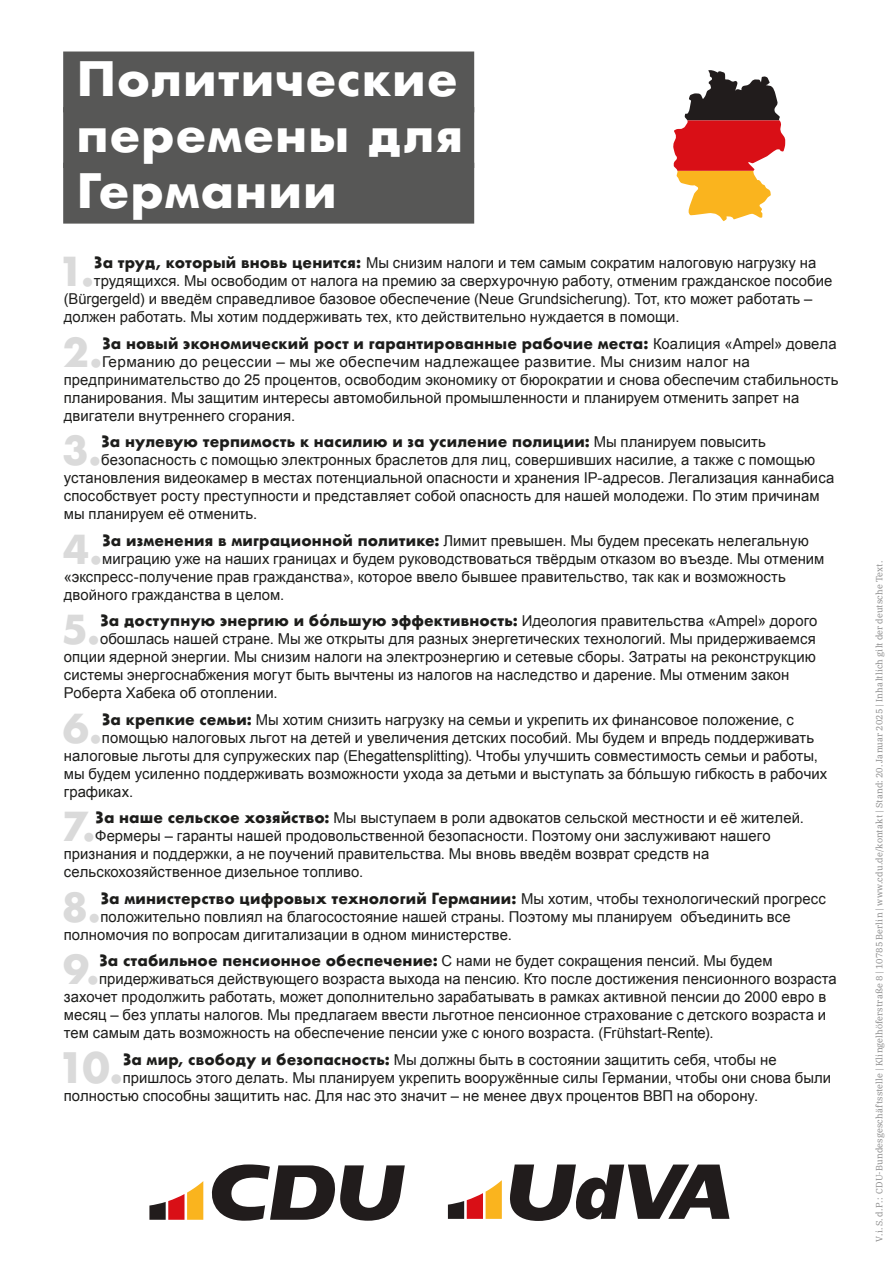
<style>
.page{position:relative;width:893px;height:1263px;background:#fff}
.page>*{position:absolute;margin:0;border:0;box-sizing:border-box;transform-origin:0 0}
.t1{font:700 46.2px/55.7px "Futura";letter-spacing:.015em;color:#fff;text-align:justify;scale:1.04 1}
.t2{font:700 40.8px "Futura";color:#dadada}
.t3{font:700 38.85px "Futura";color:#dadada}
.t4{font:15px/18px "Arial";letter-spacing:.005em;color:#1d1d1b}
.t5{font:700 15px "Futura";letter-spacing:.01em;color:#1d1d1b}
.t6{font:9px "IBM Plex Serif";letter-spacing:.015em;color:#878787}
.s1{font-family:"Futura";font-weight:700}
.s2{font-family:"Arial";font-weight:400}
</style>
<div class="page">
<div style="left:63px;top:52px;width:411px;height:60px;background:#575756"></div>
<div style="left:63px;top:107px;width:411px;height:61px;background:#575756"></div>
<div style="left:63px;top:163px;width:411px;height:61px;background:#575756"></div>
<svg style="left:673px;top:70px;width:112px;height:151px"></svg>
<svg style="left:448px;top:1180px;width:54px;height:39px"></svg>
<svg style="left:510px;top:1164px;width:219px;height:57px"></svg>
<svg style="left:149px;top:1181px;width:54px;height:39px"></svg>
<svg style="left:211px;top:1164px;width:194px;height:57px"></svg>
<h1 class="t1" style="left:77px;top:51px;width:373px">Политические перемены для Германии</h1>
<h3 class="t3" style="left:58px;top:244px;width:38px">1.</h3>
<p class="t4" style="left:94px;top:254px;width:724px"><span class="s1">За труд, который вновь ценится:</span> Мы снизим налоги и тем самым сократим налоговую нагрузку на</p>
<p class="t4" style="left:94px;top:272px;width:740px">трудящихся. Мы освободим от налога на премию за сверхурочную работу, отменим гражданское пособие</p>
<p class="t4" style="left:64px;top:290px;width:750px">(Bürgergeld) и введём справедливое базовое обеспечение (Neue Grundsicherung). Тот, кто может работать –</p>
<p class="t4" style="left:64px;top:308px;width:617px">должен работать. Мы хотим поддерживать тех, кто действительно нуждается в помощи.</p>
<h3 class="t3" style="left:63px;top:324px;width:41px">2.</h3>
<p class="t5" style="left:102px;top:332px;width:736px">За новый экономический рост и гарантированные рабочие места: <span class="s2">Коалиция «Ampel» довела</span></p>
<p class="t4" style="left:64px;top:353px;width:776px;text-indent:38px">Германию до рецессии – мы же обеспечим надлежащее развитие. Мы снизим налог на предпринимательство до 25 процентов, освободим экономику от бюрократии и снова обеспечим стабильность планирования. Мы защитим интересы автомобильной промышленности и планируем отменить запрет на двигатели внутреннего сгорания.</p>
<h3 class="t3" style="left:63px;top:423px;width:41px">3.</h3>
<p class="t5" style="left:101px;top:431px;width:666px">За нулевую терпимость к насилию и за усиление полиции: <span class="s2">Мы планируем повысить</span></p>
<p class="t4" style="left:64px;top:451px;width:772px;text-indent:37px">безопасность с помощью электронных браслетов для лиц, совершивших насилие, а также с помощью установления видеокамер в местах потенциальной опасности и хранения IP-адресов. Легализация каннабиса способствует росту преступности и представляет собой опасность для нашей молодежи. По этим причинам мы планируем её отменить.</p>
<h3 class="t3" style="left:63px;top:521px;width:41px">4.</h3>
<p class="t4" style="left:102px;top:532px;width:708px"><span class="s1">За изменения в миграционной политике:</span> Лимит превышен. Мы будем пресекать нелегальную</p>
<p class="t4" style="left:102px;top:550px;width:724px">миграцию уже на наших границах и будем руководствоваться твёрдым отказом во въезде. Мы отменим</p>
<p class="t4" style="left:64px;top:568px;width:724px">«экспресс-получение прав гражданства», которое ввело бывшее правительство, так как и возможность</p>
<p class="t4" style="left:64px;top:586px;width:222px">двойного гражданства в целом.</p>
<h3 class="t3" style="left:62px;top:602px;width:40px">5.</h3>
<p class="t5" style="left:100px;top:610px;width:719px">За доступную энергию и бóльшую эффективность: <span class="s2">Идеология правительства «Ampel» дорого</span></p>
<p class="t4" style="left:64px;top:630px;width:753px;text-indent:36px">обошлась нашей стране. Мы же открыты для разных энергетических технологий. Мы придерживаемся опции ядерной энергии. Мы снизим налоги на электроэнергию и сетевые сборы. Затраты на реконструкцию системы энергоснабжения могут быть вычтены из налогов на наследство и дарение. Мы отменим закон Роберта Хабека об отоплении.</p>
<h3 class="t3" style="left:63px;top:700px;width:41px">6.</h3>
<p class="t4" style="left:102px;top:711px;width:694px"><span class="s1">За крепкие семьи:</span> Мы хотим снизить нагрузку на семьи и укрепить их финансовое положение, с</p>
<p class="t4" style="left:102px;top:729px;width:714px">помощью налоговых льгот на детей и увеличения детских пособий. Мы будем и впредь поддерживать</p>
<p class="t4" style="left:64px;top:747px;width:756px">налоговые льготы для супружеских пар (Ehegattensplitting). Чтобы улучшить совместимость семьи и работы,</p>
<p class="t4" style="left:64px;top:765px;width:765px">мы будем усиленно поддерживать возможности ухода за детьми и выступать за бóльшую гибкость в рабочих</p>
<p class="t4" style="left:64px;top:783px;width:71px">графиках.</p>
<h3 class="t3" style="left:62px;top:799px;width:35px">7.</h3>
<p class="t4" style="left:95px;top:809px;width:710px"><span class="s1">За наше сельское хозяйство:</span> Мы выступаем в роли адвокатов сельской местности и её жителей.</p>
<p class="t4" style="left:95px;top:827px;width:677px">Фермеры – гаранты нашей продовольственной безопасности. Поэтому они заслуживают нашего</p>
<p class="t4" style="left:64px;top:845px;width:647px">признания и поддержки, а не поучений правительства. Мы вновь введём возврат средств на</p>
<p class="t4" style="left:64px;top:863px;width:301px">сельскохозяйственное дизельное топливо.</p>
<h3 class="t3" style="left:62px;top:879px;width:41px">8.</h3>
<p class="t5" style="left:100px;top:887px;width:727px">За министерство цифровых технологий Германии: <span class="s2">Мы хотим, чтобы технологический прогресс</span></p>
<p class="t4" style="left:64px;top:908px;width:728px;text-indent:37px">положительно повлиял на благосостояние нашей страны. Поэтому мы планируем объединить все полномочия по вопросам дигитализации в одном министерстве.</p>
<h3 class="t3" style="left:63px;top:942px;width:38px">9.</h3>
<p class="t4" style="left:99px;top:952px;width:675px"><span class="s1">За стабильное пенсионное обеспечение:</span> С нами не будет сокращения пенсий. Мы будем</p>
<p class="t4" style="left:99px;top:970px;width:739px">придерживаться действующего возраста выхода на пенсию. Кто после достижения пенсионного возраста</p>
<p class="t4" style="left:64px;top:988px;width:764px">захочет продолжить работать, может дополнительно зарабатывать в рамках активной пенсии до 2000 евро в</p>
<p class="t4" style="left:64px;top:1006px;width:764px">месяц – без уплаты налогов. Мы предлагаем ввести льготное пенсионное страхование с детского возраста и</p>
<p class="t4" style="left:64px;top:1024px;width:651px">тем самым дать возможность на обеспечение пенсии уже с юного возраста. (Frühstart-Rente).</p>
<h2 class="t2" style="left:58px;top:1038px;width:67px">10.</h2>
<p class="t4" style="left:123px;top:1051px;width:655px"><span class="s1">За мир, свободу и безопасность:</span> Мы должны быть в состоянии защитить себя, чтобы не</p>
<p class="t4" style="left:123px;top:1069px;width:710px">пришлось этого делать. Мы планируем укрепить вооружённые силы Германии, чтобы они снова были</p>
<p class="t4" style="left:64px;top:1087px;width:696px">полностью способны защитить нас. Для нас это значит – не менее двух процентов ВВП на оборону.</p>
<p class="t6" style="left:872px;top:1242px;width:682px;rotate:-90deg">V.i.S.d.P.: CDU-Bundesgeschäftsstelle | Klingelhöferstraße 8 | 10785 Berlin | www.cdu.de/kontakt | Stand: 20. Januar 2025 | Inhaltlich gilt der deutsche Text.</p>
</div>
